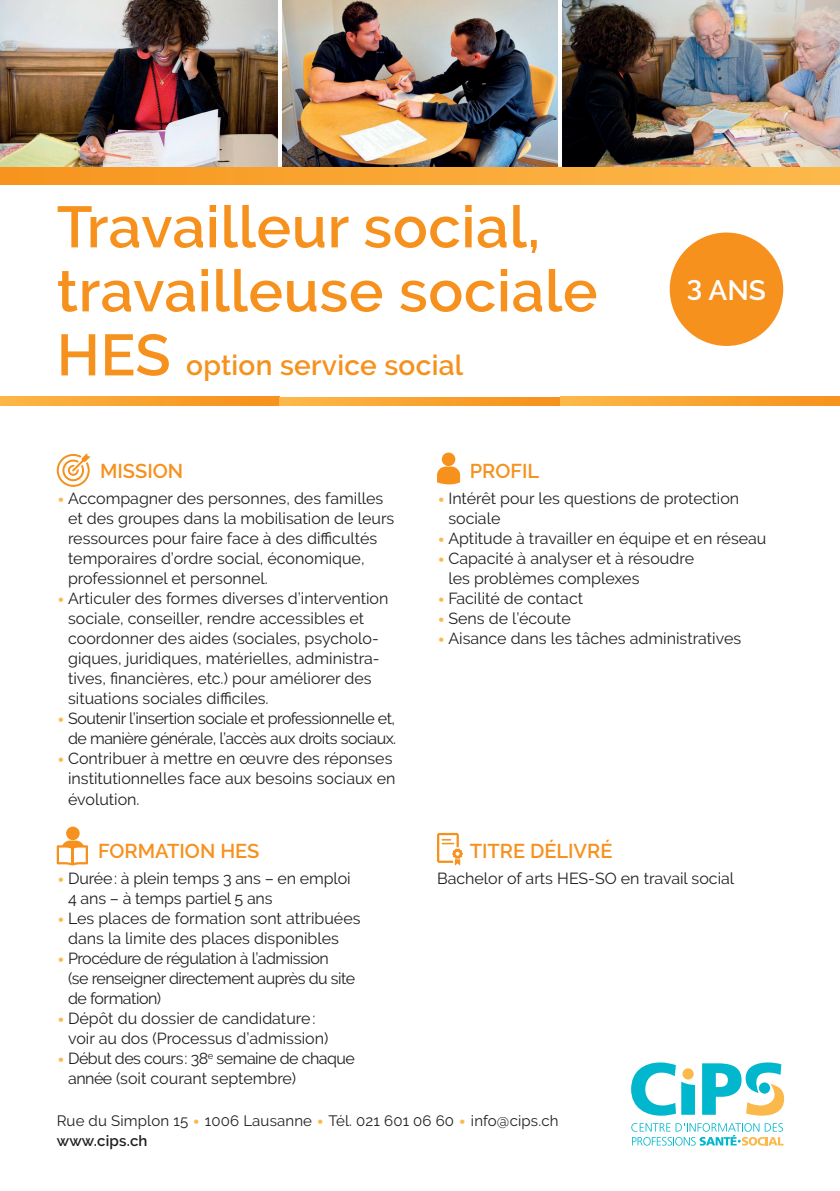
<style>
.page{position:relative;width:840px;height:1191px;background:#fff}
.page>*{position:absolute;margin:0;border:0;box-sizing:border-box;transform-origin:0 0}
.t1{font:600 58px "Raleway";letter-spacing:.01em;color:#f6911e}
.t2{font:600 28px "Raleway";letter-spacing:.01em;color:#f6911e}
.t3{font:600 28px "Raleway";color:#fff}
.t4{font:600 20px "Raleway";color:#f6911e}
.t5{font:16px/20px "Raleway";color:#231f20}
.t6{font:16px/20px "Raleway";letter-spacing:-.03em;color:#231f20}
.t7{font:15px "Raleway";letter-spacing:.01em;color:#231f20}
.t8{font:600 15px "Raleway";letter-spacing:.01em;color:#231f20}
.s1{font-size:58px}
.s2{font-size:24px;color:#fcb94b}
</style>
<div class="page">
<img style="left:0;top:0;width:839px;height:168px">
<hr style="left:278px;top:0;width:4px;height:168px;background:#fff">
<svg style="left:557px;top:0;width:4px;height:168px"></svg>
<div style="left:0;top:168px;width:839px;height:17px;background:linear-gradient(to right,#f7941d,#fdba4c)"></div>
<svg style="left:631px;top:1062px;width:44px;height:53px"></svg>
<svg style="left:681px;top:1081px;width:13px;height:33px"></svg>
<svg style="left:702px;top:1062px;width:81px;height:53px"></svg>
<div style="left:682px;top:1068px;width:11px;height:11px;background:#fcb94b;border-radius:50%"></div>
<div style="left:758px;top:1082px;width:11px;height:11px;background:#00b7ce;border-radius:50%"></div>
<svg style="left:631px;top:1123px;width:152px;height:22px"></svg>
<svg style="left:0;top:397px;width:280px;height:8px;background:#f9a330"></svg>
<svg style="left:280px;top:397px;width:279px;height:8px;background:#f9a432"></svg>
<svg style="left:559px;top:397px;width:280px;height:8px;background:#f9a533"></svg>
<div style="left:669px;top:232px;width:113px;height:114px;background:#f6911e;border-radius:50%"></div>
<svg style="left:57px;top:453px;width:33px;height:34px"></svg>
<svg style="left:437px;top:452px;width:23px;height:32px"></svg>
<svg style="left:437px;top:833px;width:25px;height:32px"></svg>
<svg style="left:57px;top:826px;width:31px;height:39px"></svg>
<p class="t1" style="left:57px;top:194px;width:484px">Travailleur social,</p>
<p class="t1" style="left:57px;top:258px;width:542px">travailleuse sociale</p>
<p class="t2" style="left:57px;top:349px;width:408px"><span class="s1">HES</span> option service social</p>
<p class="t3" style="left:686px;top:274px;width:80px">3 ANS</p>
<p class="t4" style="left:100px;top:459px;width:85px">MISSION</p>
<p class="t5" style="left:68px;top:488px;width:327px;text-indent:-11px"><span class="s2">•</span> Accompagner des personnes, des familles et des groupes dans la mobilisation de leurs ressources pour faire face à des difficultés temporaires d’ordre social, économique, professionnel et personnel.</p>
<p class="t5" style="left:68px;top:588px;width:322px;text-indent:-11px"><span class="s2">•</span> Articuler des formes diverses d’intervention sociale, conseiller, rendre accessibles et coordonner des aides (sociales, psycholo&shy;giques, juridiques, matérielles, administra&shy;tives, financières, etc.) pour améliorer des situations sociales difficiles.</p>
<p class="t6" style="left:57px;top:708px;width:341px;text-align:right"><span class="s2">•</span> Soutenir l’insertion sociale et professionnelle et, de manière générale, l’accès aux droits sociaux.</p>
<p class="t5" style="left:68px;top:748px;width:329px;text-indent:-11px"><span class="s2">•</span> Contribuer à mettre en œuvre des réponses institutionnelles face aux besoins sociaux en évolution.</p>
<p class="t4" style="left:98px;top:839px;width:162px">FORMATION HES</p>
<p class="t5" style="left:68px;top:868px;width:284px;text-indent:-11px"><span class="s2">•</span> Durée: à plein temps 3 ans – en emploi<br>4 ans – à temps partiel 5 ans</p>
<p class="t5" style="left:68px;top:908px;width:294px;text-indent:-11px"><span class="s2">•</span> Les places de formation sont attribuées dans la limite des places disponibles</p>
<p class="t6" style="left:68px;top:948px;width:288px;text-indent:-11px"><span class="s2">•</span> Procédure de régulation à l’admission<br>(se renseigner directement auprès du site de formation)</p>
<p class="t5" style="left:68px;top:1008px;width:262px;text-indent:-11px"><span class="s2">•</span> Dépôt du dossier de candidature: voir au dos (Processus d’admission)</p>
<p class="t6" style="left:68px;top:1048px;width:288px;text-indent:-11px"><span class="s2">•</span> Début des cours: 38<sup>e</sup> semaine de chaque année (soit courant septembre)</p>
<p class="t4" style="left:469px;top:459px;width:71px">PROFIL</p>
<p class="t5" style="left:448px;top:488px;width:292px;text-indent:-11px"><span class="s2">•</span> Intérêt pour les questions de protection sociale</p>
<p class="t5" style="left:437px;top:528px;width:331px"><span class="s2">•</span> Aptitude à travailler en équipe et en réseau</p>
<p class="t5" style="left:448px;top:548px;width:247px;text-indent:-11px"><span class="s2">•</span> Capacité à analyser et à résoudre les problèmes complexes</p>
<p class="t5" style="left:437px;top:588px;width:147px"><span class="s2">•</span> Facilité de contact</p>
<p class="t5" style="left:437px;top:608px;width:135px"><span class="s2">•</span> Sens de l’écoute</p>
<p class="t5" style="left:437px;top:628px;width:305px"><span class="s2">•</span> Aisance dans les tâches administratives</p>
<p class="t4" style="left:469px;top:839px;width:144px">TITRE DÉLIVRÉ</p>
<p class="t5" style="left:437px;top:868px;width:298px">Bachelor of arts HES-SO en travail social</p>
<p class="t7" style="left:57px;top:1111px;width:503px">Rue du Simplon 15 <span class="s2">•</span> 1006 Lausanne <span class="s2">•</span> Tél. 021 601 06 60 <span class="s2">•</span> info@cips.ch</p>
<p class="t8" style="left:57px;top:1131px;width:92px">www.cips.ch</p>
</div>
